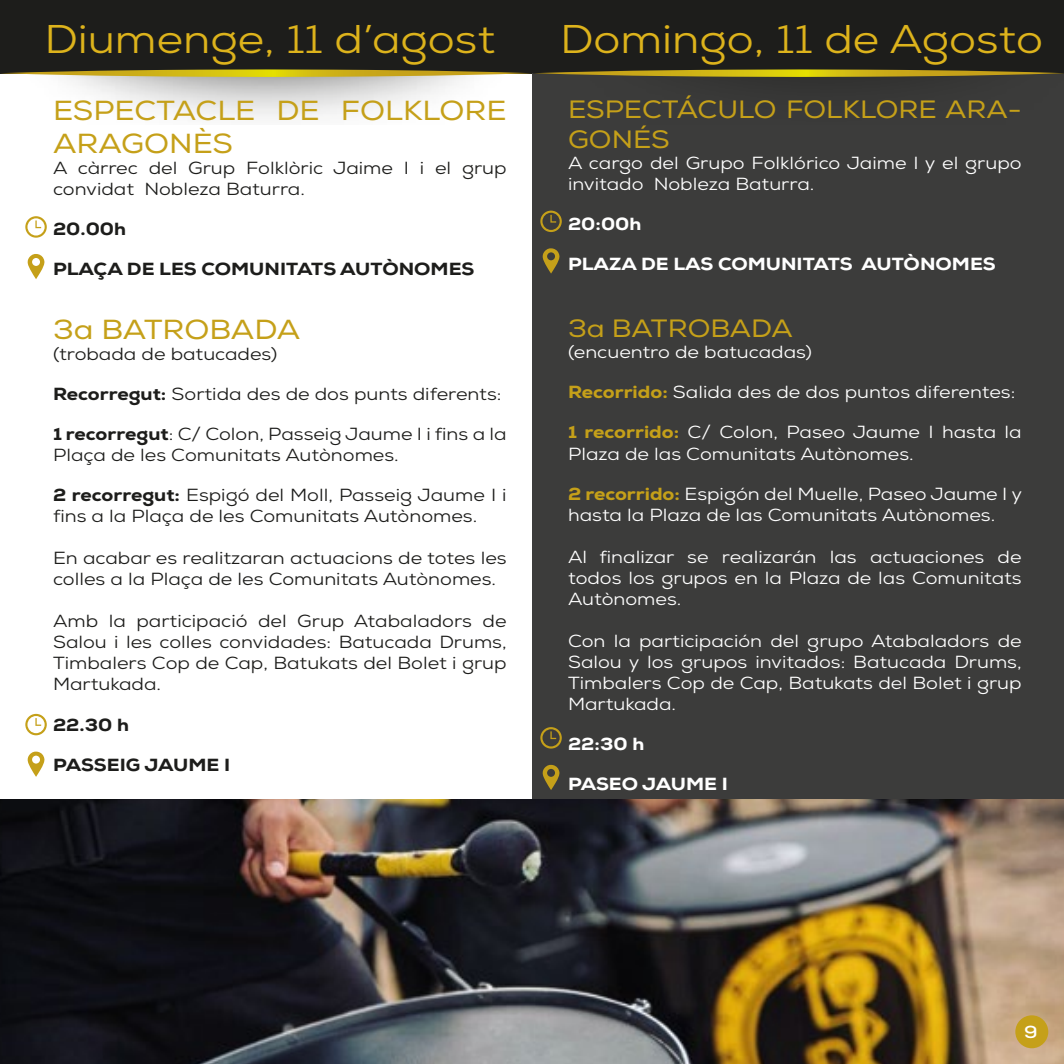
<style>
.page{position:relative;width:1064px;height:1064px;background:#fff}
.page>*{position:absolute;margin:0;border:0;box-sizing:border-box;transform-origin:0 0}
.t1{font:40px "Nexa";color:#ddb31c;scale:1.12 1}
.t2{font:27.5px/33px "Nexa";color:#c5a019;scale:1.12 1}
.t3{font:25px/30px "Nexa";color:#c5a019;scale:1.12 1}
.t4{font:17.5px/21px "Nexa";color:#fff;scale:1.12 1}
.t5{font:17.5px/21px "Nexa";color:#1d1d1b;scale:1.12 1}
.t6{font:800 17.5px "Nexa";color:#1d1d1b;scale:1.12 1}
.t7{font:800 17.5px "Nexa";color:#fff;scale:1.12 1}
.t8{font:700 17.5px "Nexa";color:#fff;scale:1.12 1}
.s1{font-weight:800}
.s2{font-weight:800;color:#c5a019}
</style>
<div class="page">
<div style="left:0;top:0;width:531px;height:73px;background:#1d1d1b"></div>
<svg style="left:25px;top:216px;width:22px;height:21px"></svg>
<svg style="left:27px;top:254px;width:18px;height:25px"></svg>
<svg style="left:25px;top:713px;width:22px;height:22px"></svg>
<svg style="left:27px;top:751px;width:18px;height:25px"></svg>
<div style="left:531px;top:0;width:532px;height:1063px;background:#3c3c3b"></div>
<div style="left:531px;top:0;width:532px;height:73px;background:#1d1d1b"></div>
<svg style="left:0;top:69px;width:1063px;height:8px"></svg>
<svg style="left:540px;top:727px;width:21px;height:21px"></svg>
<svg style="left:542px;top:764px;width:17px;height:25px"></svg>
<svg style="left:540px;top:210px;width:21px;height:22px"></svg>
<svg style="left:542px;top:248px;width:17px;height:25px"></svg>
<img style="left:0;top:798px;width:1063px;height:265px">
<div style="left:1014px;top:1014px;width:33px;height:33px;background:#c5a019;border-radius:50%"></div>
<h1 class="t1" style="left:44px;top:14px;width:403px">Diumenge, 11 d’agost</h1>
<h2 class="t2" style="left:53px;top:94px;width:406px">ESPECTACLE DE FOLKLORE<br>ARAGONÈS</h2>
<p class="t5" style="left:53px;top:157px;width:406px">A càrrec del Grup Folklòric Jaime I i el grup convidat Nobleza Baturra.</p>
<p class="t6" style="left:53px;top:218px;width:67px">20.00h</p>
<p class="t6" style="left:53px;top:258px;width:377px">PLAÇA DE LES COMUNITATS AUTÒNOMES</p>
<h2 class="t2" style="left:53px;top:313px;width:222px">3a BATROBADA</h2>
<p class="t5" style="left:53px;top:343px;width:202px">(trobada de batucades)</p>
<p class="t5" style="left:53px;top:383px;width:402px"><span class="s1">Recorregut:</span> Sortida des de dos punts diferents:</p>
<p class="t5" style="left:53px;top:423px;width:406px"><span class="s1">1 recorregut</span>: C/ Colon, Passeig Jaume I i fins a la<br>Plaça de les Comunitats Autònomes.</p>
<p class="t5" style="left:53px;top:484px;width:406px"><span class="s1">2 recorregut:</span> Espigó del Moll, Passeig Jaume I i fins a la Plaça de les Comunitats Autònomes.</p>
<p class="t5" style="left:53px;top:547px;width:406px">En acabar es realitzaran actuacions de totes les colles a la Plaça de les Comunitats Autònomes.</p>
<p class="t5" style="left:53px;top:610px;width:406px;text-align:justify">Amb la participació del Grup Atabaladors de Salou i les colles convidades: Batucada Drums, Timbalers Cop de Cap, Batukats del Bolet i grup Martukada.</p>
<p class="t6" style="left:53px;top:713px;width:69px">22.30 h</p>
<p class="t6" style="left:53px;top:753px;width:160px">PASSEIG JAUME I</p>
<h1 class="t1" style="left:560px;top:14px;width:432px">Domingo, 11 de Agosto</h1>
<h3 class="t3" style="left:568px;top:95px;width:406px">ESPECTÁCULO FOLKLORE ARA-<br>GONÉS</h3>
<p class="t4" style="left:568px;top:153px;width:406px">A cargo del Grupo Folklórico Jaime I y el grupo invitado Nobleza Baturra.</p>
<p class="t7" style="left:568px;top:213px;width:67px">20:00h</p>
<p class="t7" style="left:568px;top:253px;width:383px">PLAZA DE LAS COMUNITATS AUTÒNOMES</p>
<h3 class="t3" style="left:568px;top:314px;width:202px">3a BATROBADA</h3>
<p class="t4" style="left:568px;top:342px;width:219px">(encuentro de batucadas)</p>
<p class="t4" style="left:568px;top:382px;width:401px"><span class="s2">Recorrido:</span> Salida des de dos puntos diferentes:</p>
<p class="t4" style="left:568px;top:422px;width:406px"><span class="s2">1 recorrido:</span> C/ Colon, Paseo Jaume I hasta la<br>Plaza de las Comunitats Autònomes.</p>
<p class="t4" style="left:568px;top:483px;width:407px"><span class="s2">2 recorrido:</span> Espigón del Muelle, Paseo Jaume I y hasta la Plaza de las Comunitats Autònomes.</p>
<p class="t4" style="left:568px;top:546px;width:406px;text-align:justify">Al finalizar se realizarán las actuaciones de todos los grupos en la Plaza de las Comunitats Autònomes.</p>
<p class="t4" style="left:568px;top:630px;width:406px;text-align:justify">Con la participación del grupo Atabaladors de Salou y los grupos invitados: Batucada Drums, Timbalers Cop de Cap, Batukats del Bolet i grup Martukada.</p>
<p class="t7" style="left:568px;top:732px;width:69px">22:30 h</p>
<p class="t7" style="left:568px;top:772px;width:144px">PASEO JAUME I</p>
<p class="t8" style="left:1023px;top:1019px;width:14px">9</p>
</div>
